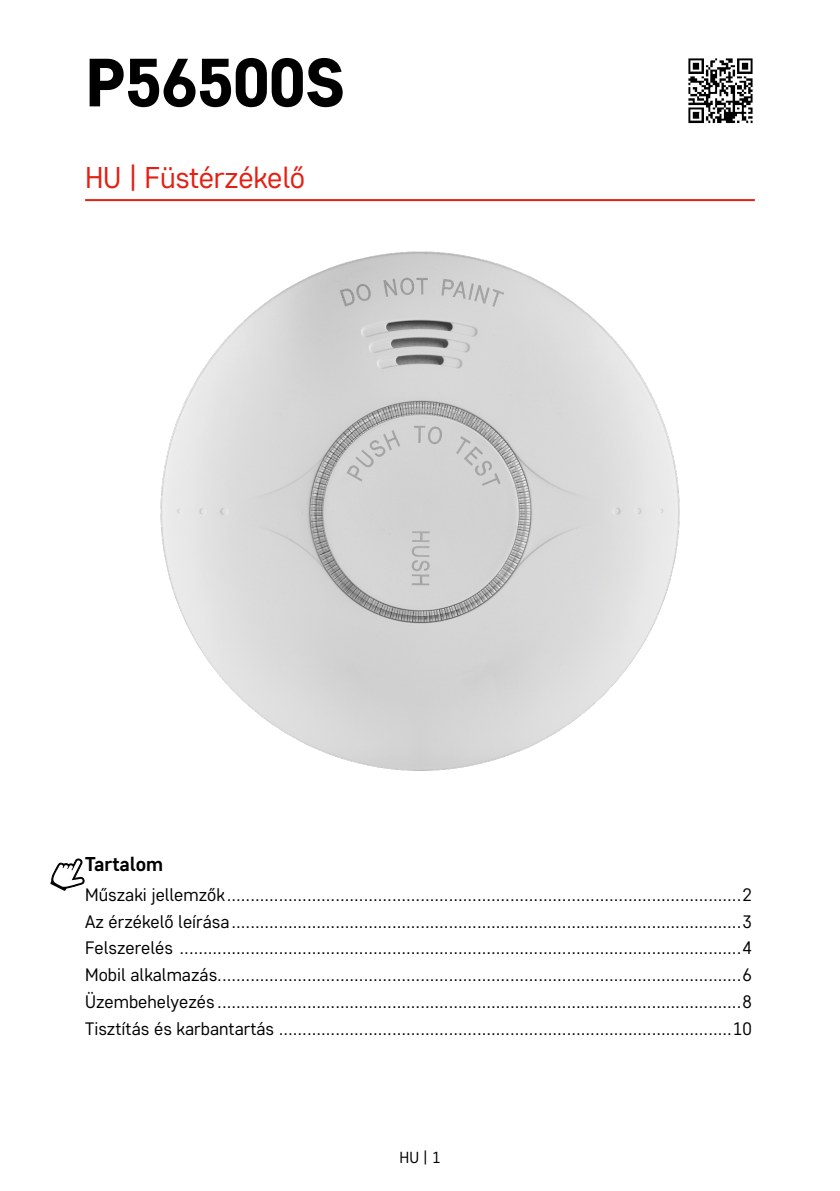
<style>
.page{position:relative;width:840px;height:1191px;background:#fff}
.page>*{position:absolute;margin:0;border:0;box-sizing:border-box;transform-origin:0 0}
.t1{font:800 68px "Core Sans D65";letter-spacing:-.02em;color:#000}
.t2{font:30px "Core Sans D35";letter-spacing:-.01em;color:#e41f13}
.t3{font:700 20px "Core Sans D55";color:#000}
.t4{font:18px/26.8px "Core Sans D35";color:#000;text-align:justify}
.t5{font:16px "Core Sans D35";color:#000}
</style>
<div class="page">
<hr style="left:85px;top:199px;width:669px;height:2px;background:#e41f13">
<img style="left:688px;top:58px;width:65px;height:66px">
<svg style="left:50px;top:858px;width:35px;height:33px"></svg>
<img style="left:160px;top:251px;width:520px;height:520px">
<h1 class="t1" style="left:85px;top:38px;width:261px">P56500S</h1>
<h2 class="t2" style="left:85px;top:158px;width:221px">HU | Füstérzékelő</h2>
<p class="t3" style="left:85px;top:851px;width:80px">Tartalom</p>
<p class="t4" style="left:85px;top:880px;width:668px">Műszaki jellemzők.............................................................................................................2<br>Az érzékelő leírása............................................................................................................3<br>Felszerelés .......................................................................................................................4<br>Mobil alkalmazás...............................................................................................................6<br>Üzembehelyezés ...............................................................................................................8<br>Tisztítás és karbantartás ................................................................................................10</p>
<p class="t5" style="left:399px;top:1146px;width:42px">HU | 1</p>
</div>
